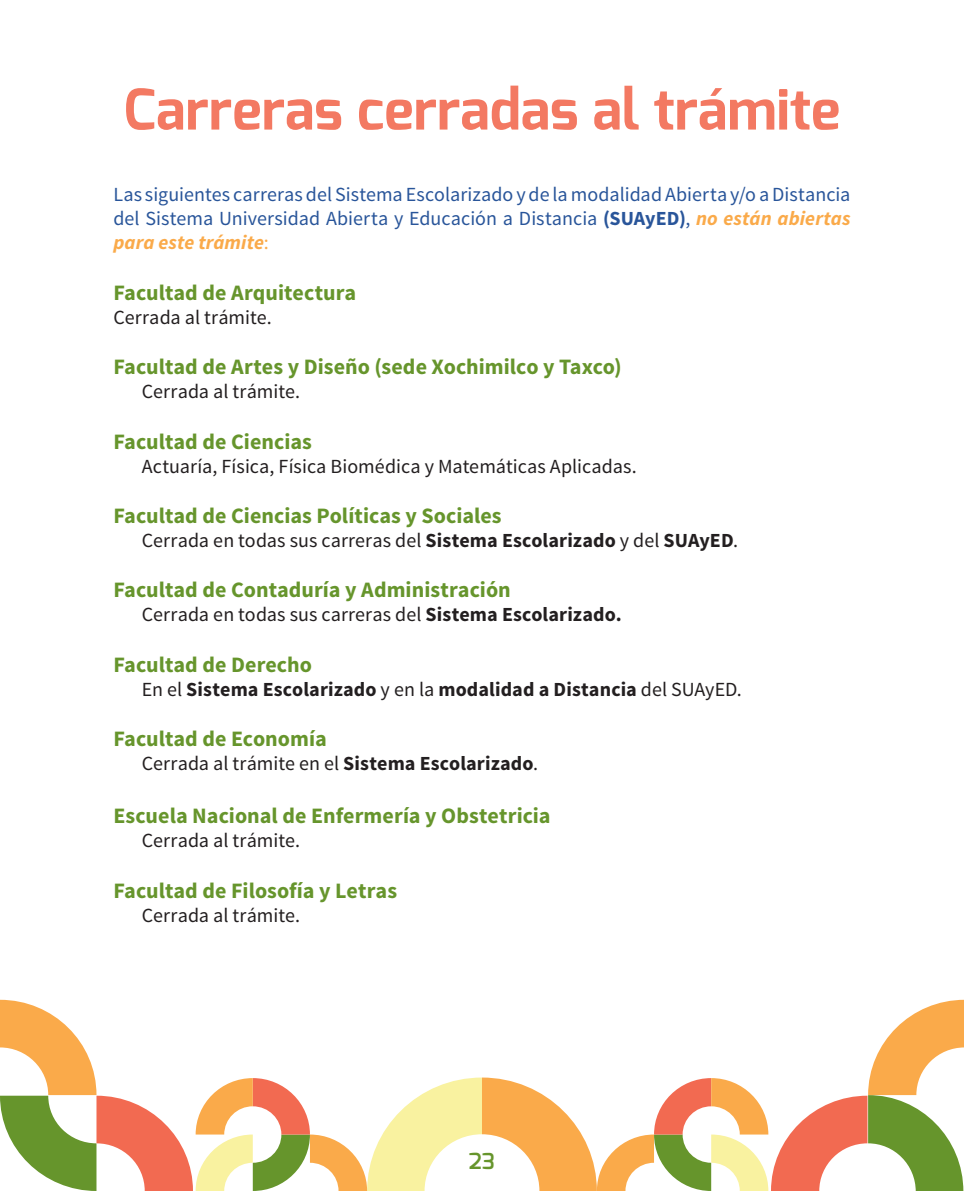
<style>
.page{position:relative;width:964px;height:1191px;background:#fff}
.page>*{position:absolute;margin:0;border:0;box-sizing:border-box;transform-origin:0 0}
.t1{font:700 56px "Exo";letter-spacing:.005em;color:#f26a51}
.t2{font:700 22px "Source Sans Pro";color:#66952c}
.t3{font:600 22px "Exo";color:#66952c}
.t4{font:20px "Source Sans Pro";letter-spacing:.005em;color:#231f20}
.t5{font:20px/24px "Source Sans Pro";letter-spacing:.005em;color:#29559a;text-align:justify}
.t6{font:700 20px "Source Sans Pro";letter-spacing:.005em;color:#231f20}
.s1{font-weight:700}
.s2{font-weight:700;font-style:italic;color:#faaa4a}
.s3{color:#faaa4a}
.s4{font-weight:400}
</style>
<div class="page">
<svg style="left:0;top:999px;width:964px;height:192px"></svg>
<h1 class="t1" style="left:124px;top:73px;width:718px">Carreras cerradas al trámite</h1>
<p class="t5" style="left:113px;top:183px;width:739px">Las siguientes carreras del Sistema Escolarizado y de la modalidad Abierta y/o a Distancia del Sistema Universidad Abierta y Educación a Distancia <span class="s1">(SUAyED)</span>, <span class="s2">no están abiertas para este trámite</span><span class="s3">:</span></p>
<p class="t2" style="left:113px;top:278px;width:244px">Facultad de Arquitectura</p>
<p class="t4" style="left:113px;top:305px;width:160px">Cerrada al trámite.</p>
<p class="t2" style="left:113px;top:353px;width:510px">Facultad de Artes y Diseño (sede Xochimilco y Taxco)</p>
<p class="t4" style="left:142px;top:379px;width:160px">Cerrada al trámite.</p>
<p class="t2" style="left:113px;top:427px;width:200px">Facultad de Ciencias</p>
<p class="t4" style="left:142px;top:453px;width:496px">Actuaría, Física, Física Biomédica y Matemáticas Aplicadas.</p>
<p class="t2" style="left:113px;top:501px;width:390px">Facultad de Ciencias Políticas y Sociales</p>
<p class="t4" style="left:142px;top:528px;width:598px">Cerrada en todas sus carreras del <span class="s1">Sistema Escolarizado</span> y del <span class="s1">SUAyED</span>.</p>
<p class="t2" style="left:113px;top:576px;width:399px">Facultad de Contaduría y Administración</p>
<p class="t4" style="left:142px;top:602px;width:481px">Cerrada en todas sus carreras del <span class="s1">Sistema Escolarizado.</span></p>
<p class="t2" style="left:113px;top:650px;width:200px">Facultad de Derecho</p>
<p class="t6" style="left:142px;top:676px;width:602px"><span class="s4">En el</span> Sistema Escolarizado <span class="s4">y en la</span> modalidad a Distancia <span class="s4">del SUAyED.</span></p>
<p class="t2" style="left:113px;top:725px;width:215px">Facultad de Economía</p>
<p class="t4" style="left:142px;top:751px;width:398px">Cerrada al trámite en el <span class="s1">Sistema Escolarizado</span>.</p>
<p class="t2" style="left:113px;top:801px;width:439px">Escuela Nacional de Enfermería y Obstetricia</p>
<p class="t4" style="left:142px;top:828px;width:160px">Cerrada al trámite.</p>
<p class="t2" style="left:113px;top:876px;width:285px">Facultad de Filosofía y Letras</p>
<p class="t4" style="left:142px;top:902px;width:160px">Cerrada al trámite.</p>
<p class="t3" style="left:469px;top:1147px;width:28px">23</p>
</div>
